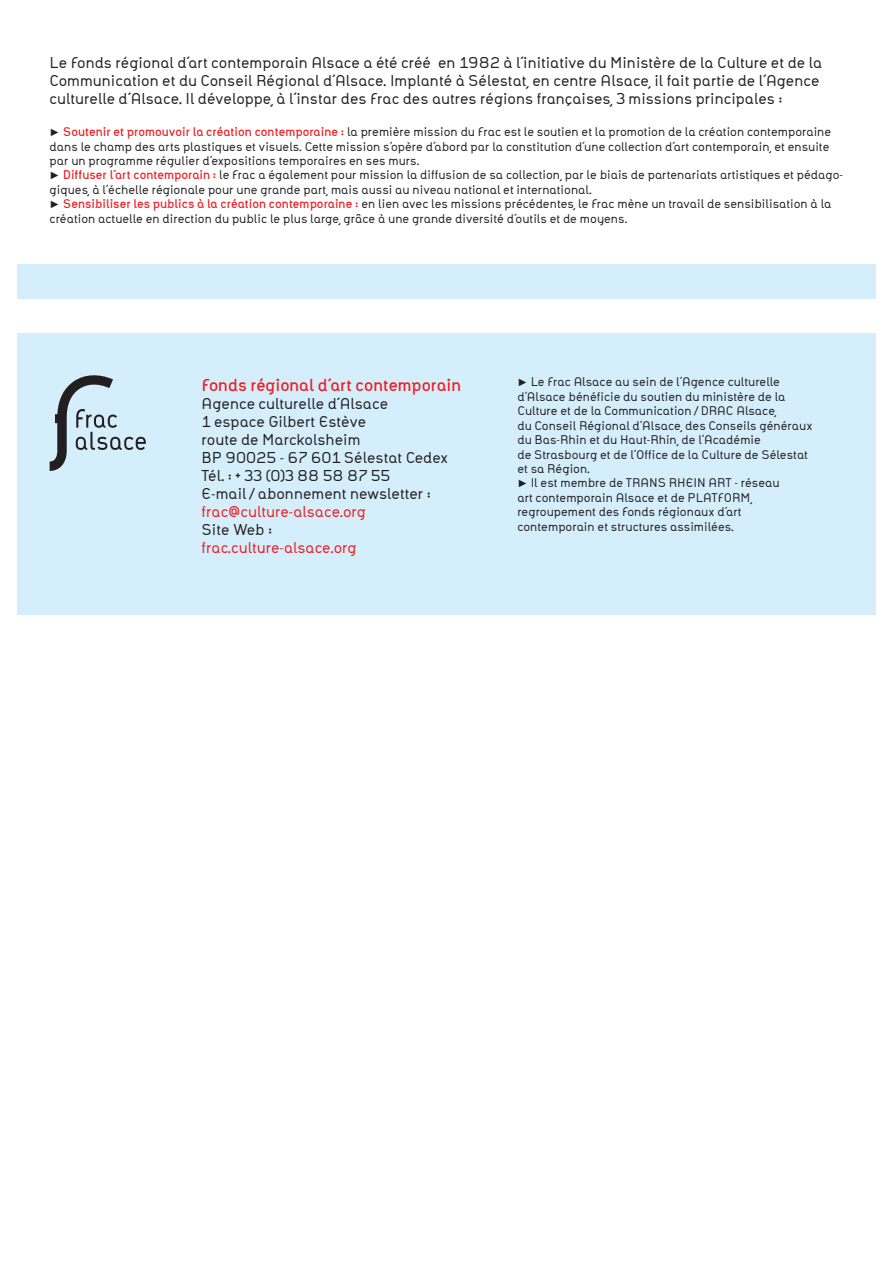
<style>
.page{position:relative;width:893px;height:1263px;background:#fff}
.page>*{position:absolute;margin:0;border:0;box-sizing:border-box;transform-origin:0 0}
.t1{font:700 16.5px "Agence";color:#ee1d23}
.t2{font:15px/18px "Agence";color:#231f20}
.t3{font:15px "Agence";color:#ee1d23}
.t4{font:12px/14.4px "Agence";color:#231f20}
.s1{font-family:"Arial";font-size:10.5px}
.s2{font-weight:700;color:#ee1d23}
</style>
<div class="page">
<div style="left:17px;top:333px;width:859px;height:281px;background:#d4effb"></div>
<div style="left:17px;top:265px;width:859px;height:34px;background:#d4effb"></div>
<svg style="left:50px;top:375px;width:96px;height:96px"></svg>
<p class="t2" style="left:50px;top:53px;width:774px">Le Fonds régional d’art contemporain Alsace a été créé en 1982 à l’initiative du Ministère de la Culture et de la<br>Communication et du Conseil Régional d’Alsace. Implanté à Sélestat, en centre Alsace, il fait partie de l’Agence culturelle d’Alsace. Il développe, à l’instar des Frac des autres régions françaises, 3 missions principales :</p>
<p class="t4" style="left:50px;top:125px;width:795px"><span class="s1">►</span> <span class="s2">Soutenir et promouvoir la création contemporaine :</span> la première mission du Frac est le soutien et la promotion de la création contemporaine dans le champ des arts plastiques et visuels. Cette mission s’opère d’abord par la constitution d’une collection d’art contemporain, et ensuite par un programme régulier d’expositions temporaires en ses murs.<br><span class="s1">►</span> <span class="s2">Diffuser l’art contemporain :</span> le Frac a également pour mission la diffusion de sa collection, par le biais de partenariats artistiques et pédago&shy;giques, à l’échelle régionale pour une grande part, mais aussi au niveau national et international.<br><span class="s1">►</span> <span class="s2">Sensibiliser les publics à la création contemporaine :</span> en lien avec les missions précédentes, le Frac mène un travail de sensibilisation à la création actuelle en direction du public le plus large, grâce à une grande diversité d’outils et de moyens.</p>
<h1 class="t1" style="left:202px;top:375px;width:261px">Fonds régional d’art contemporain</h1>
<p class="t2" style="left:202px;top:394px;width:248px">Agence culturelle d’Alsace<br>1 espace Gilbert Estève<br>route de Marckolsheim<br>BP 90025 - 67 601 Sélestat Cedex<br>Tél. : + 33 (0)3 88 58 87 55<br>E-mail / abonnement newsletter :</p>
<p class="t3" style="left:202px;top:503px;width:166px">frac@culture-alsace.org</p>
<p class="t2" style="left:202px;top:520px;width:72px">Site Web :</p>
<p class="t3" style="left:202px;top:539px;width:157px">frac.culture-alsace.org</p>
<p class="t4" style="left:517px;top:375px;width:297px"><span class="s1">►</span> Le Frac Alsace au sein de l’Agence culturelle d’Alsace bénéficie du soutien du ministère de la Culture et de la Communication / DRAC Alsace,<br>du Conseil Régional d’Alsace, des Conseils généraux du Bas-Rhin et du Haut-Rhin, de l’Académie<br>de Strasbourg et de l’Office de la Culture de Sélestat et sa Région.<br><span class="s1">►</span> Il est membre de Trans</p>
<p class="t4" style="left:517px;top:476px;width:264px;text-indent:191px">Art - réseau art contemporain Alsace et de PLATFORM, regroupement des Fonds régionaux d’art contemporain et structures assimilées.</p>
<p class="t4" style="left:669px;top:476px;width:16px">Rhein</p>
</div>
